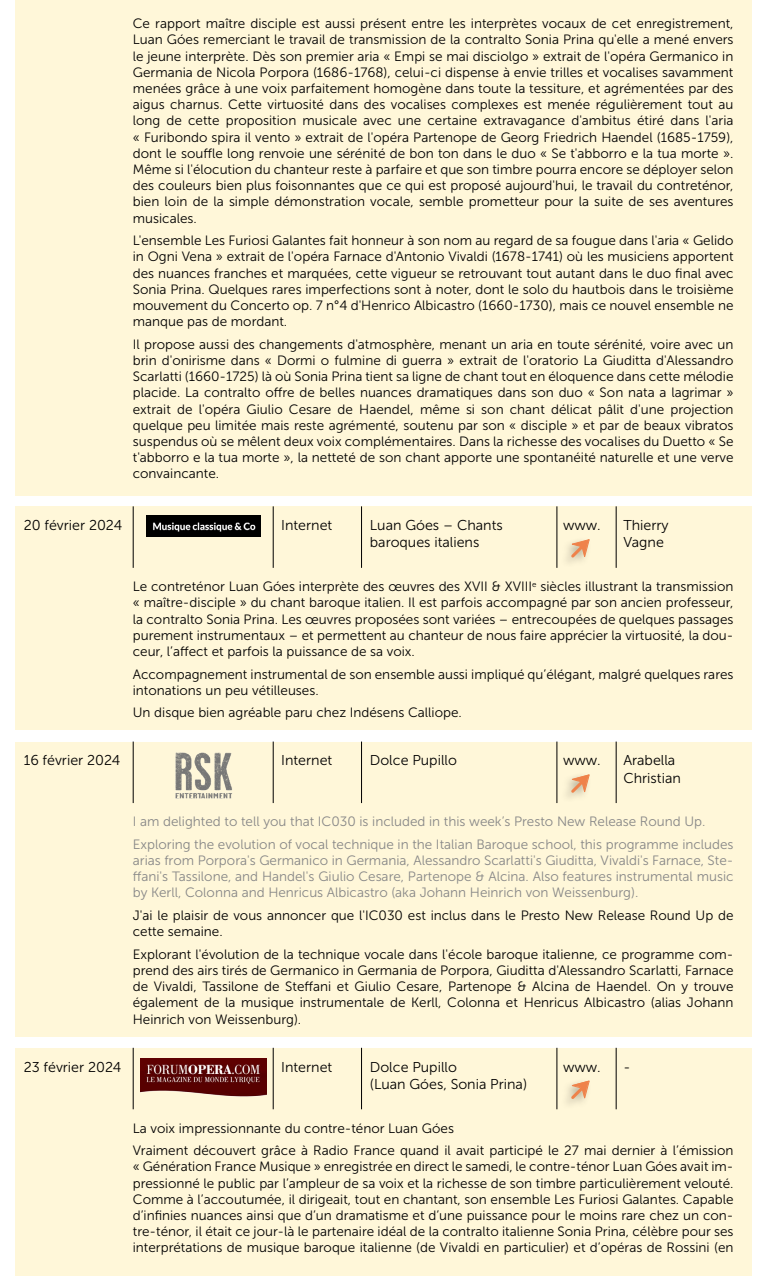
<style>
.page{position:relative;width:766px;height:1276px;background:#fff}
.page>*{position:absolute;margin:0;border:0;box-sizing:border-box;transform-origin:0 0}
.t1{font:14.25px/17.1px "Museo Sans 300";color:#000}
.t2{font:13.5px/16.2px "Museo Sans 300";color:#000;text-align:justify}
.t3{font:13.5px/16.2px "Museo Sans 300";color:#878787}
</style>
<div class="page">
<div style="left:16px;top:0;width:735px;height:495px;background:#fff7d9"></div>
<div style="left:16px;top:506px;width:735px;height:224px;background:#fff7d9"></div>
<div style="left:16px;top:741px;width:735px;height:295px;background:#fff7d9"></div>
<div style="left:16px;top:1047px;width:735px;height:229px;background:#fff7d9"></div>
<hr style="left:133px;top:506px;width:1px;height:62px;background:#000">
<hr style="left:273px;top:506px;width:1px;height:62px;background:#000">
<hr style="left:361px;top:506px;width:1px;height:62px;background:#000">
<hr style="left:556px;top:506px;width:1px;height:62px;background:#000">
<hr style="left:615px;top:506px;width:1px;height:62px;background:#000">
<hr style="left:133px;top:741px;width:1px;height:62px;background:#000">
<hr style="left:273px;top:741px;width:1px;height:62px;background:#000">
<hr style="left:361px;top:741px;width:1px;height:62px;background:#000">
<hr style="left:556px;top:741px;width:1px;height:62px;background:#000">
<hr style="left:615px;top:741px;width:1px;height:62px;background:#000">
<hr style="left:133px;top:1047px;width:1px;height:62px;background:#000">
<hr style="left:273px;top:1047px;width:1px;height:62px;background:#000">
<hr style="left:361px;top:1047px;width:1px;height:62px;background:#000">
<hr style="left:556px;top:1047px;width:1px;height:62px;background:#000">
<hr style="left:615px;top:1047px;width:1px;height:62px;background:#000">
<img style="left:147px;top:515px;width:113px;height:21px">
<img style="left:175px;top:752px;width:57px;height:47px">
<img style="left:140px;top:1058px;width:126px;height:39px">
<svg style="left:568px;top:541px;width:20px;height:19px"></svg>
<svg style="left:568px;top:776px;width:20px;height:19px"></svg>
<svg style="left:568px;top:1082px;width:20px;height:19px"></svg>
<p class="t2" style="left:133px;top:16px;width:602px">Ce rapport maître disciple est aussi présent entre les interprètes vocaux de cet enregistrement, Luan Góes remerciant le travail de transmission de la contralto Sonia Prina qu'elle a mené envers le jeune interprète. Dès son premier aria « Empi se mai disciolgo » extrait de l'opéra Germanico in Germania de Nicola Porpora (1686-1768), celui-ci dispense à envie trilles et vocalises savamment menées grâce à une voix parfaitement homogène dans toute la tessiture, et agrémentées par des aigus charnus. Cette virtuosité dans des vocalises complexes est menée régulièrement tout au long de cette proposition musicale avec une certaine extravagance d'ambitus étiré dans l'aria « Furibondo spira il vento » extrait de l'opéra Partenope de Georg Friedrich Haendel (1685-1759), dont le souffle long renvoie une sérénité de bon ton dans le duo « Se t'abborro e la tua morte ».<br>Même si l'élocution du chanteur reste à parfaire et que son timbre pourra encore se déployer selon des couleurs bien plus foisonnantes que ce qui est proposé aujourd'hui, le travail du contreténor, bien loin de la simple démonstration vocale, semble prometteur pour la suite de ses aventures musicales.</p>
<p class="t2" style="left:133px;top:233px;width:602px">L'ensemble Les Furiosi Galantes fait honneur à son nom au regard de sa fougue dans l'aria « Gelido in Ogni Vena » extrait de l'opéra Farnace d'Antonio Vivaldi (1678-1741) où les musiciens apportent des nuances franches et marquées, cette vigueur se retrouvant tout autant dans le duo final avec Sonia Prina. Quelques rares imperfections sont à noter, dont le solo du hautbois dans le troisième mouvement du Concerto op. 7 n°4 d'Henrico Albicastro (1660-1730), mais ce nouvel ensemble ne manque pas de mordant.</p>
<p class="t2" style="left:133px;top:336px;width:602px">Il propose aussi des changements d'atmosphère, menant un aria en toute sérénité, voire avec un brin d'onirisme dans « Dormi o fulmine di guerra » extrait de l'oratorio La Giuditta d'Alessandro Scarlatti (1660-1725) là où Sonia Prina tient sa ligne de chant tout en éloquence dans cette mélodie placide. La contralto offre de belles nuances dramatiques dans son duo « Son nata a lagrimar » extrait de l'opéra Giulio Cesare de Haendel, même si son chant délicat pâlit d'une projection quelque peu limitée mais reste agrémenté, soutenu par son « disciple » et par de beaux vibratos suspendus où se mêlent deux voix complémentaires. Dans la richesse des vocalises du Duetto « Se t'abborro e la tua morte », la netteté de son chant apporte une spontanéité naturelle et une verve convaincante.</p>
<p class="t1" style="left:24px;top:517px;width:100px">20 février 2024</p>
<p class="t1" style="left:281px;top:517px;width:53px">Internet</p>
<p class="t1" style="left:370px;top:517px;width:134px">Luan Góes – Chants baroques italiens</p>
<p class="t1" style="left:563px;top:517px;width:39px">www.</p>
<p class="t1" style="left:623px;top:517px;width:47px">Thierry<br>Vagne</p>
<p class="t2" style="left:133px;top:578px;width:602px">Le contreténor Luan Góes interprète des œuvres des XVII &amp; XVIII<sup>e</sup> siècles illustrant la transmission « maître-disciple » du chant baroque italien. Il est parfois accompagné par son ancien professeur, la contralto Sonia Prina. Les œuvres proposées sont variées – entrecoupées de quelques passages purement instrumentaux – et permettent au chanteur de nous faire apprécier la virtuosité, la dou&shy;ceur, l’affect et parfois la puissance de sa voix.</p>
<p class="t2" style="left:133px;top:666px;width:602px">Accompagnement instrumental de son ensemble aussi impliqué qu’élégant, malgré quelques rares intonations un peu vétilleuses.</p>
<p class="t2" style="left:133px;top:704px;width:330px">Un disque bien agréable paru chez Indésens Calliope.</p>
<p class="t1" style="left:24px;top:752px;width:98px">16 février 2024</p>
<p class="t1" style="left:281px;top:752px;width:53px">Internet</p>
<p class="t1" style="left:370px;top:752px;width:88px">Dolce Pupillo</p>
<p class="t1" style="left:563px;top:752px;width:39px">www.</p>
<p class="t1" style="left:623px;top:752px;width:59px">Arabella<br>Christian</p>
<p class="t3" style="left:133px;top:810px;width:602px;line-height:22.5px">I am delighted to tell you that IC030 is included in this week’s Presto New Release Round Up.<br>Exploring the evolution of vocal technique in the Italian Baroque school, this programme includes</p>
<p class="t3" style="left:133px;top:852px;width:602px;text-align:justify">arias from Porpora's Germanico in Germania, Alessandro Scarlatti's Giuditta, Vivaldi's Farnace, Ste&shy;ffani's Tassilone, and Handel's Giulio Cesare, Partenope &amp; Alcina. Also features instrumental music by Kerll, Colonna and Henricus Albicastro (aka Johann Heinrich von Weissenburg).</p>
<p class="t2" style="left:133px;top:907px;width:602px">J'ai le plaisir de vous annoncer que l'IC030 est inclus dans le Presto New Release Round Up de cette semaine.</p>
<p class="t2" style="left:133px;top:946px;width:602px">Explorant l'évolution de la technique vocale dans l'école baroque italienne, ce programme com&shy;prend des airs tirés de Germanico in Germania de Porpora, Giuditta d'Alessandro Scarlatti, Farnace de Vivaldi, Tassilone de Steffani et Giulio Cesare, Partenope &amp; Alcina de Haendel. On y trouve également de la musique instrumentale de Kerll, Colonna et Henricus Albicastro (alias Johann Heinrich von Weissenburg).</p>
<p class="t1" style="left:24px;top:1058px;width:99px">23 février 2024</p>
<p class="t1" style="left:281px;top:1058px;width:53px">Internet</p>
<p class="t1" style="left:370px;top:1058px;width:159px">Dolce Pupillo<br>(Luan Góes, Sonia Prina)</p>
<p class="t1" style="left:563px;top:1058px;width:39px">www.</p>
<p class="t1" style="left:623px;top:1058px;width:9px">-</p>
<p class="t2" style="left:133px;top:1116px;width:602px;line-height:22.5px">La voix impressionnante du contre-ténor Luan Góes<br>Vraiment découvert grâce à Radio France quand il avait participé le 27 mai dernier à l’émission</p>
<p class="t2" style="left:133px;top:1158px;width:602px">« Génération France Musique » enregistrée en direct le samedi, le contre-ténor Luan Góes avait im&shy;pressionné le public par l’ampleur de sa voix et la richesse de son timbre particulièrement velouté.<br>Comme à l’accoutumée, il dirigeait, tout en chantant, son ensemble Les Furiosi Galantes. Capable d’infinies nuances ainsi que d’un dramatisme et d’une puissance pour le moins rare chez un con&shy;tre-ténor, il était ce jour-là le partenaire idéal de la contralto italienne Sonia Prina, célèbre pour ses interprétations de musique baroque italienne (de Vivaldi en particulier) et d’opéras de Rossini (en</p>
</div>
